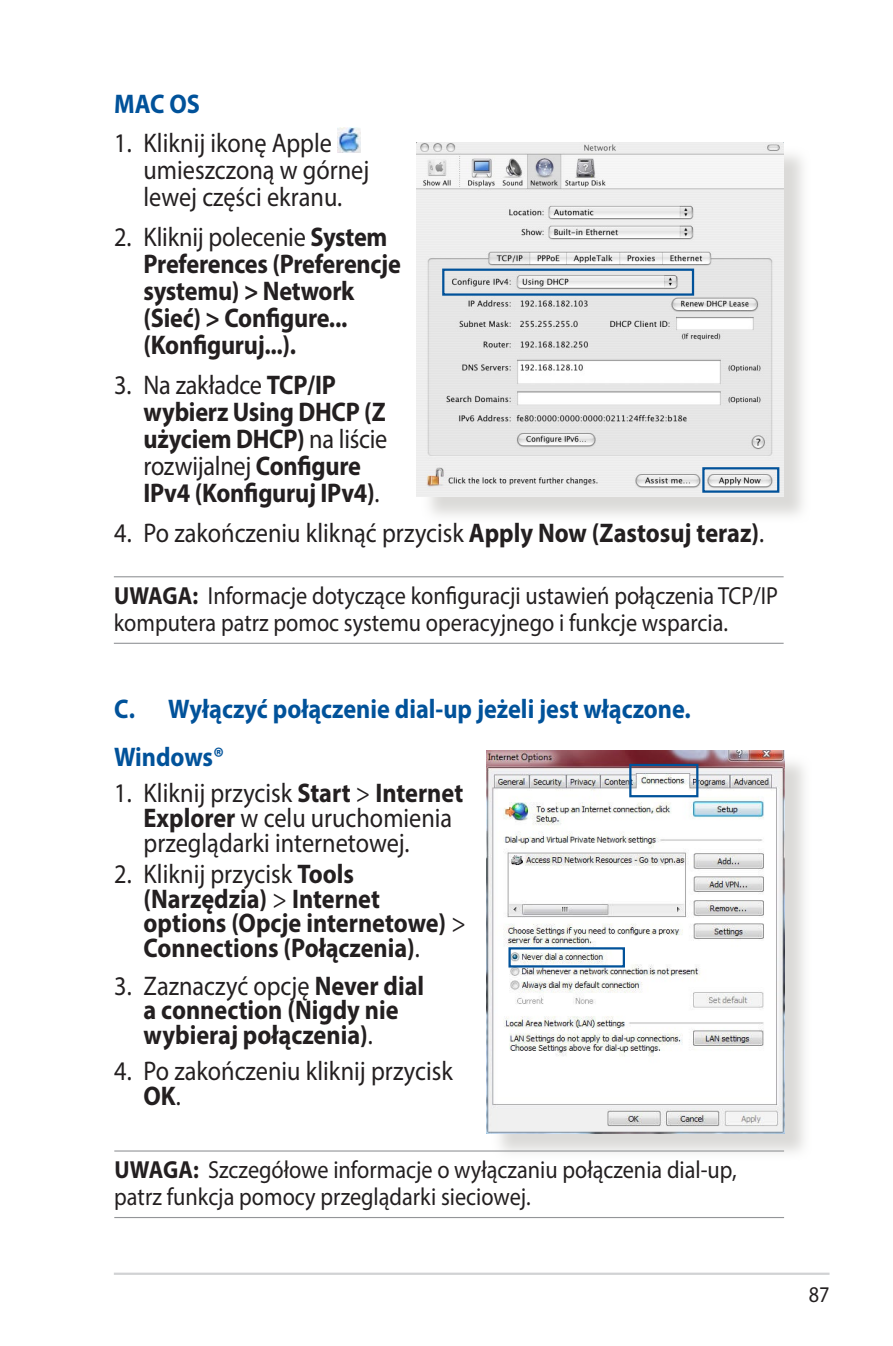
<style>
.page{position:relative;width:893px;height:1346px;background:#fff}
.page>*{position:absolute;margin:0;border:0;box-sizing:border-box;transform-origin:0 0}
.t1{font:700 27px/27px "Myriad Pro";letter-spacing:-.005em;color:#231f20;scale:.9 1}
.t2{font:27px/24.8px "Myriad Pro";color:#231f20;scale:.9 1}
.t3{font:700 27px/48.6px "Myriad Pro";color:#01529a;scale:.9 1}
.t4{font:24.75px/27px "Myriad Pro";color:#231f20;scale:.9 1}
.t5{font:22.5px "Myriad Pro";color:#231f20;scale:.9 1}
.s1{font-weight:400}
.s2{font-weight:700}
</style>
<div class="page">
<hr style="left:114px;top:1272px;width:715px;height:3px;background:#d1d2d4">
<div style="left:420px;top:146px;width:391px;height:378px;background:#cfcecb;opacity:.75"></div>
<img style="left:417px;top:143px;width:367px;height:353px">
<div style="left:442px;top:269px;width:252px;height:27px;border:2px solid #01529a"></div>
<div style="left:702px;top:467px;width:77px;height:26px;border:2px solid #01529a"></div>
<div style="left:490px;top:754px;width:322px;height:407px;background:#cfcecb;opacity:.75"></div>
<img style="left:487px;top:750px;width:297px;height:383px">
<div style="left:508px;top:947px;width:117px;height:20px;border:2px solid #01529a"></div>
<div style="left:629px;top:764px;width:69px;height:33px;border:2px solid #01529a"></div>
<hr style="left:114px;top:1150px;width:670px;height:1px;background:#939598">
<hr style="left:114px;top:1217px;width:670px;height:1px;background:#939598">
<img style="left:337px;top:127px;width:23px;height:25px">
<hr style="left:114px;top:576px;width:670px;height:1px;background:#939598">
<hr style="left:114px;top:643px;width:670px;height:1px;background:#939598">
<p class="t3" style="left:114px;top:78px;width:97px">MAC OS</p>
<p class="t2" style="left:144px;top:129px;width:252px;line-height:27px;text-indent:-29px">1. Kliknij ikonę Apple umieszczoną w górnej lewej części ekranu.</p>
<p class="t1" style="left:144px;top:223px;width:287px;text-indent:-29px"><span class="s1">2. Kliknij polecenie</span> System<br>Preferences (Preferencje systemu) &gt; Network (Sieć) &gt; Configure... (Konfiguruj...).</p>
<p class="t1" style="left:144px;top:370px;width:272px;text-indent:-29px"><span class="s1">3. Na zakładce</span> TCP/IP wybierz Using DHCP (Z użyciem DHCP) <span class="s1">na liście rozwijalnej</span> Configure<br>IPv4 (Konfiguruj IPv4)<span class="s1">.</span></p>
<p class="t2" style="left:114px;top:520px;width:723px">4. Po zakończeniu kliknąć przycisk <span class="s2">Apply Now (Zastosuj teraz)</span>.</p>
<p class="t4" style="left:114px;top:582px;width:739px"><span class="s2">UWAGA:</span> Informacje dotyczące konfiguracji ustawień połączenia TCP/IP komputera patrz pomoc systemu operacyjnego i funkcje wsparcia.</p>
<p class="t3" style="left:114px;top:683px;width:642px">C. Wyłączyć połączenie dial-up jeżeli jest włączone.<br>Windows®</p>
<p class="t2" style="left:144px;top:780px;width:357px;text-indent:-29px">1. Kliknij przycisk <span class="s2">Start</span> &gt; <span class="s2">Internet<br>Explorer</span> w celu uruchomienia przeglądarki internetowej.</p>
<p class="t1" style="left:144px;top:860px;width:360px;line-height:24.8px;text-indent:-29px"><span class="s1">2. Kliknij przycisk</span> Tools (Narzędzia) <span class="s1">&gt;</span> Internet options (Opcje internetowe) <span class="s1">&gt;<br></span>Connections (Połączenia)<span class="s1">.</span></p>
<p class="t1" style="left:144px;top:972px;width:313px;line-height:24.8px;text-indent:-29px"><span class="s1">3. Zaznaczyć opcję</span> Never dial a connection (Nigdy nie wybieraj połączenia)<span class="s1">.</span></p>
<p class="t2" style="left:144px;top:1058px;width:345px;text-indent:-29px">4. Po zakończeniu kliknij przycisk<br><span class="s2">OK</span>.</p>
<p class="t4" style="left:114px;top:1156px;width:693px"><span class="s2">UWAGA:</span> Szczegółowe informacje o wyłączaniu połączenia dial-up, patrz funkcja pomocy przeglądarki sieciowej.</p>
<p class="t5" style="left:809px;top:1281px;width:25px">87</p>
</div>
